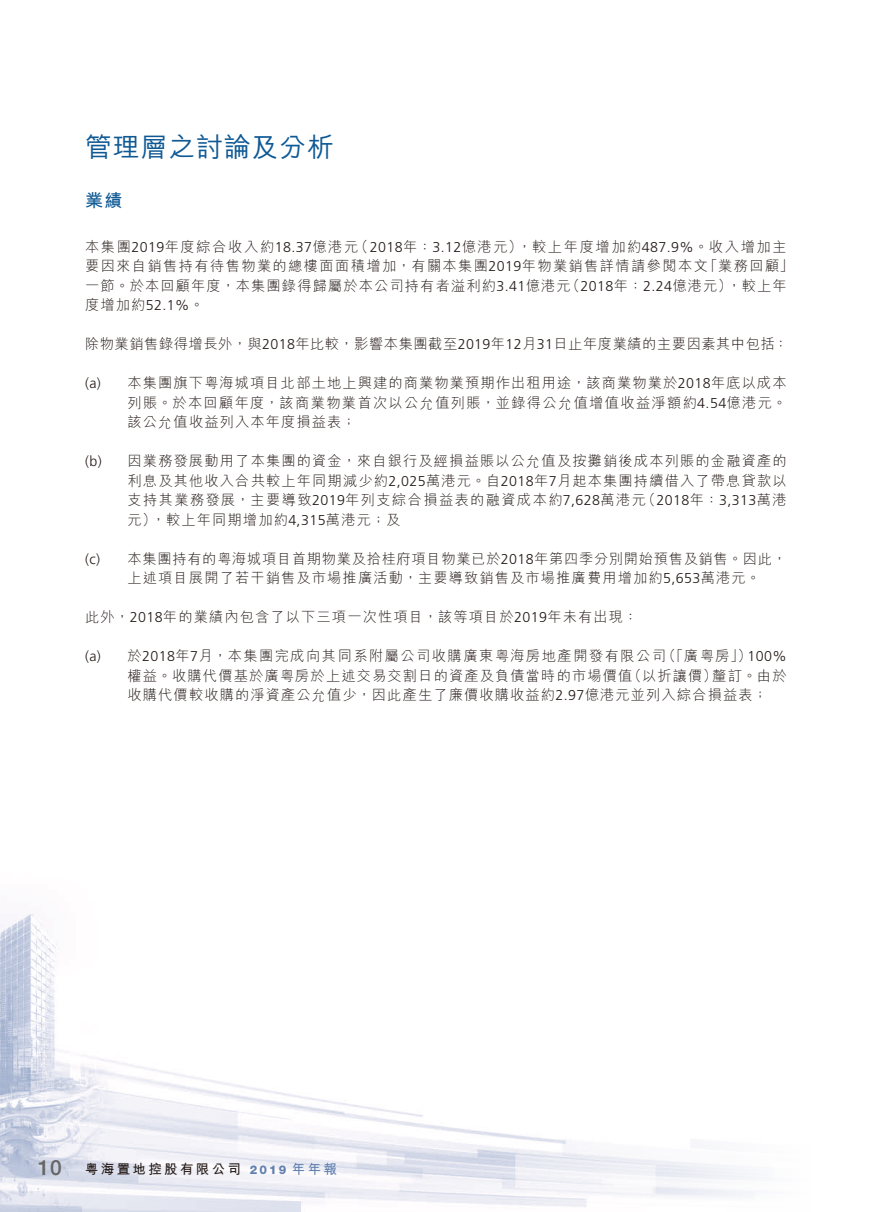
<style>
.page{position:relative;width:893px;height:1212px;background:#fff}
.page>*{position:absolute;margin:0;border:0;box-sizing:border-box;transform-origin:0 0}
.t1{font:500 27px "M Hei HK";letter-spacing:.03em;color:#0f5994}
._01_H1{font:700 18px "M Hei HK";color:#0f5994}
._00_txt{font:300 14.25px/19.5px "M Hei HK";letter-spacing:.08em;color:#231916;text-align:justify}
._00_txt-2{font:300 14.25px/19.5px "M Hei HK";letter-spacing:.05em;color:#231916}
._00_txt-3{font:300 14.25px "M Hei HK";letter-spacing:.04em;color:#231916}
.t2{font:700 13.5px "M Hei HK";letter-spacing:.175em;color:#231916}
.s1{font-family:"Frutiger LT Std"}
.s2{font-family:"M Hei HKS"}
.s3{font-family:"Helvetica Neue LT Std";font-weight:500;font-size:21px;color:#666565}
.s4{font-family:"Helvetica Neue LT Std";font-weight:800;font-size:12px;color:#5f7fae}
.s5{color:#5f7fae}
</style>
<div class="page">
<img style="left:0;top:913px;width:762px;height:299px">
<h1 class="t1" style="left:85px;top:127px;width:251px">管理層之討論及分析</h1>
<p class="_01_H1" style="left:85px;top:188px;width:39px">業績</p>
<p class="_00_txt" style="left:85px;top:236px;width:710px;text-align:left">本集團<span class="s1">2019</span>年度綜合收入約<span class="s1">18.37</span>億港元（<span class="s1">2018</span>年：<span class="s1">3.12</span>億港元），較上年度增加約<span class="s1">487.9%</span>。收入增加主要因來自銷售持有待售物業的總樓面面積增加，有關本集團<span class="s1">2019</span>年物業銷售詳情請參閱本文「業務回顧」一節。於本回顧年度，本集團錄得歸屬於本公司持有者溢利約<span class="s1">3.41</span>億港元（<span class="s1">2018</span>年：<span class="s1">2.24</span>億港元），較上年度增加約<span class="s1">52.1%</span>。</p>
<p class="_00_txt-3" style="left:85px;top:334px;width:704px">除物業銷售錄得增長外，與<span class="s1">2018</span>年比較，影響本集團截至<span class="s1">2019</span>年<span class="s1">12</span>月<span class="s1">31</span>日止年度業績的主要因素其中包括：</p>
<p class="_00_txt" style="left:128px;top:373px;width:661px;text-indent:-43px"><span class="s1">(a)</span> 本集團旗下<span class="s2">粵</span>海城項目北部土地上興建的商業物業預期作出租用途，該商業物業於<span class="s1">2018</span>年底以成本列賬。於本回顧年度，該商業物業首次以公允值列賬，並錄得公允值增值收益淨額約<span class="s1">4.54</span>億港元。該公允值收益列入本年度損益表；</p>
<p class="_00_txt" style="left:128px;top:451px;width:661px;text-indent:-43px"><span class="s1">(b)</span> 因業務發展動用了本集團的資金，來自銀行及經損益賬以公允值及按攤銷後成本列賬的金融資產的利息及其他收入合共較上年同期減少約<span class="s1">2,025</span>萬港元。自<span class="s1">2018</span>年<span class="s1">7</span>月起本集團持續借入了帶息貸款以支持其業務發展，主要導致<span class="s1">2019</span>年列支綜合損益表的融資成本約<span class="s1">7,628</span>萬港元（<span class="s1">2018</span>年：<span class="s1">3,313</span>萬港元），較上年同期增加約<span class="s1">4,315</span>萬港元；及</p>
<p class="_00_txt-2" style="left:128px;top:548px;width:661px;text-indent:-43px"><span class="s1">(c)</span> 本集團持有的<span class="s2">粵</span>海城項目首期物業及拾桂府項目物業已於<span class="s1">2018</span>年第四季分別開始預售及銷售。因此，上述項目展開了若干銷售及市場推廣活動，主要導致銷售及市場推廣費用增加約<span class="s1">5,653</span>萬港元。</p>
<p class="_00_txt" style="left:85px;top:607px;width:554px">此外，<span class="s1">2018</span>年的業績內包含了以下三項一次性項目，該等項目於<span class="s1">2019</span>年未有出現：</p>
<p class="_00_txt" style="left:128px;top:646px;width:661px;text-indent:-43px"><span class="s1">(a)</span> 於<span class="s1">2018</span>年<span class="s1">7</span>月，本集團完成向其同系附屬公司收購廣東<span class="s2">粵</span>海房地產開發有限公司（「廣<span class="s2">粵</span>房」）<span class="s1">100%</span>權益。收購代價基於廣<span class="s2">粵</span>房於上述交易交割日的資產及負債當時的市場價值（以折讓價）釐訂。由於收購代價較收購的淨資產公允值少，因此產生了廉價收購收益約<span class="s1">2.97</span>億港元並列入綜合損益表；</p>
<p class="t2" style="left:38px;top:1159px;width:301px"><span class="s3">10</span> <span class="s2">粵</span>海置地控股有限公司 <span class="s4">2019</span> <span class="s5">年年報</span></p>
</div>
